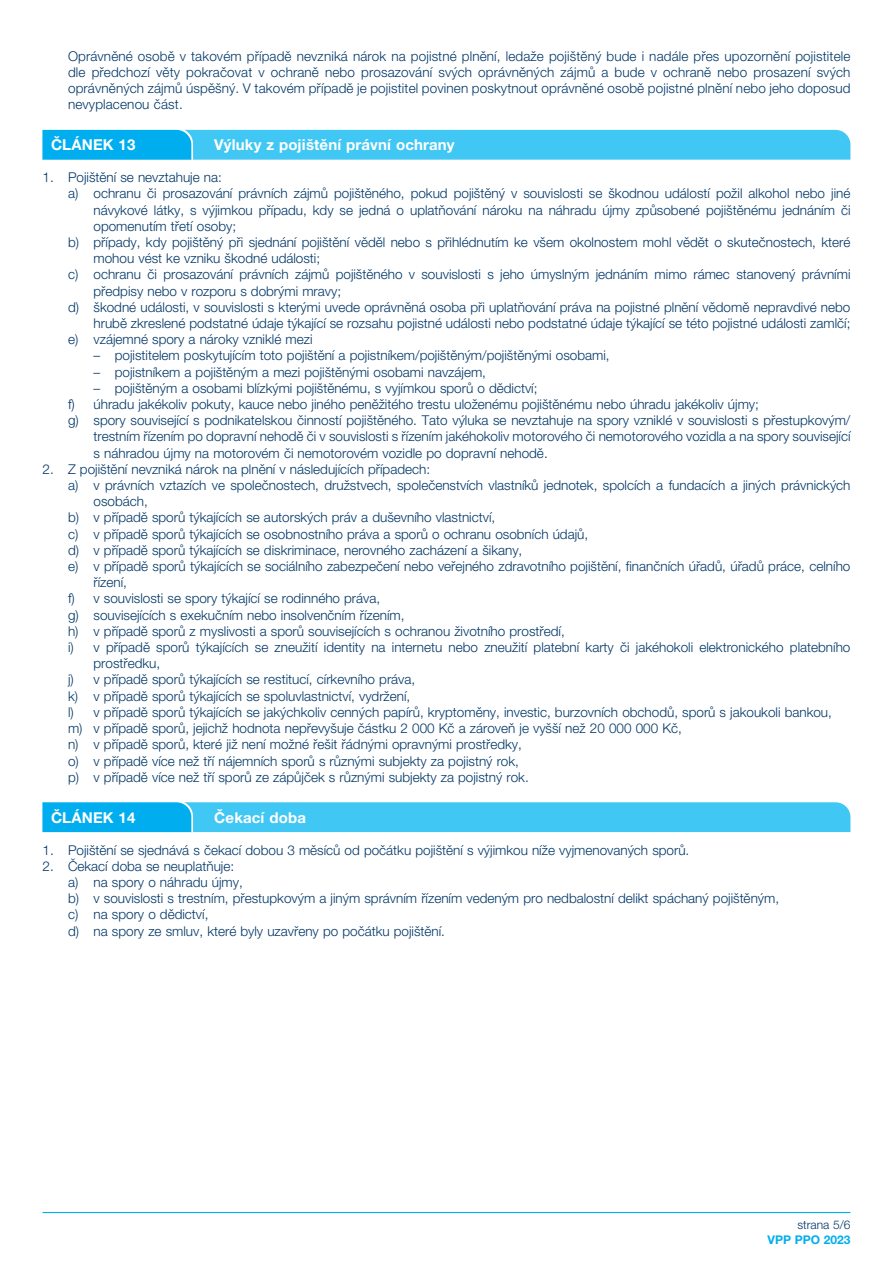
<style>
.page{position:relative;width:893px;height:1263px;background:#fff}
.page>*{position:absolute;margin:0;border:0;box-sizing:border-box;transform-origin:0 0}
.t1{font:700 15px "Helvetica Neue LT Pro";letter-spacing:.01em;color:#fff}
.t2{font:300 13.5px/16.2px "Helvetica Neue LT Pro";color:#003667;text-align:justify}
.t3{font:700 12px "Helvetica Neue LT Pro";color:#00aeef}
.t4{font:300 12px "Helvetica Neue LT Pro";color:#003667}
</style>
<div class="page">
<hr style="left:43px;top:1212px;width:807px;height:1px;background:#00aeef">
<svg style="left:43px;top:129px;width:807px;height:31px;background:#3cc4f3"></svg>
<svg style="left:43px;top:802px;width:807px;height:30px;background:#36c3f3"></svg>
<p class="t2" style="left:68px;top:47px;width:784px">Oprávněné osobě v takovém případě nevzniká nárok na pojistné plnění, ledaže pojištěný bude i nadále přes upozornění pojistitele dle předchozí věty pokračovat v ochraně nebo prosazování svých oprávněných zájmů a bude v ochraně nebo prosazení svých oprávněných zájmů úspěšný. V takovém případě je pojistitel povinen poskytnout oprávněné osobě pojistné plnění nebo jeho doposud nevyplacenou část.</p>
<p class="t1" style="left:51px;top:135px;width:86px">ČLÁNEK 13</p>
<p class="t1" style="left:214px;top:135px;width:242px">Výluky z pojištění právní ochrany</p>
<p class="t2" style="left:43px;top:169px;width:181px">1. Pojištění se nevztahuje na:</p>
<p class="t2" style="left:68px;top:185px;width:784px">a) ochranu či prosazování právních zájmů pojištěného, pokud pojištěný v souvislosti se škodnou událostí požil alkohol nebo jiné</p>
<p class="t2" style="left:94px;top:201px;width:758px">návykové látky, s výjimkou případu, kdy se jedná o uplatňování nároku na náhradu újmy způsobené pojištěnému jednáním či</p>
<p class="t2" style="left:94px;top:218px;width:144px">opomenutím třetí osoby;</p>
<p class="t2" style="left:68px;top:234px;width:784px">b) případy, kdy pojištěný při sjednání pojištění věděl nebo s přihlédnutím ke všem okolnostem mohl vědět o skutečnostech, které</p>
<p class="t2" style="left:94px;top:250px;width:228px">mohou vést ke vzniku škodné události;</p>
<p class="t2" style="left:68px;top:266px;width:784px">c) ochranu či prosazování právních zájmů pojištěného v souvislosti s jeho úmyslným jednáním mimo rámec stanovený právními</p>
<p class="t2" style="left:94px;top:282px;width:249px">předpisy nebo v rozporu s dobrými mravy;</p>
<p class="t2" style="left:68px;top:299px;width:784px">d) škodné události, v souvislosti s kterými uvede oprávněná osoba při uplatňování práva na pojistné plnění vědomě nepravdivé nebo</p>
<p class="t2" style="left:94px;top:315px;width:758px">hrubě zkreslené podstatné údaje týkající se rozsahu pojistné události nebo podstatné údaje týkající se této pojistné události zamlčí;</p>
<p class="t2" style="left:68px;top:331px;width:246px">e) vzájemné spory a nároky vzniklé mezi</p>
<p class="t2" style="left:94px;top:347px;width:517px">– pojistitelem poskytujícím toto pojištění a pojistníkem/pojištěným/pojištěnými osobami,</p>
<p class="t2" style="left:94px;top:363px;width:394px">– pojistníkem a pojištěným a mezi pojištěnými osobami navzájem,</p>
<p class="t2" style="left:94px;top:380px;width:445px">– pojištěným a osobami blízkými pojištěnému, s vyjímkou sporů o dědictví;</p>
<p class="t2" style="left:68px;top:396px;width:692px">f) úhradu jakékoliv pokuty, kauce nebo jiného peněžitého trestu uloženému pojištěnému nebo úhradu jakékoliv újmy;</p>
<p class="t2" style="left:68px;top:412px;width:784px">g) spory související s podnikatelskou činností pojištěného. Tato výluka se nevztahuje na spory vzniklé v souvislosti s přestupkovým/</p>
<p class="t2" style="left:94px;top:428px;width:758px">trestním řízením po dopravní nehodě či v souvislosti s řízením jakéhokoliv motorového či nemotorového vozidla a na spory související</p>
<p class="t2" style="left:94px;top:444px;width:453px">s náhradou újmy na motorovém či nemotorovém vozidle po dopravní nehodě.</p>
<p class="t2" style="left:43px;top:461px;width:389px">2. Z pojištění nevzniká nárok na plnění v následujících případech:</p>
<p class="t2" style="left:68px;top:477px;width:784px">a) v právních vztazích ve společnostech, družstvech, společenstvích vlastníků jednotek, spolcích a fundacích a jiných právnických</p>
<p class="t2" style="left:94px;top:493px;width:56px">osobách,</p>
<p class="t2" style="left:68px;top:509px;width:429px">b) v případě sporů týkajících se autorských práv a duševního vlastnictví,</p>
<p class="t2" style="left:68px;top:525px;width:522px">c) v případě sporů týkajících se osobnostního práva a sporů o ochranu osobních údajů,</p>
<p class="t2" style="left:68px;top:542px;width:456px">d) v případě sporů týkajících se diskriminace, nerovného zacházení a šikany,</p>
<p class="t2" style="left:68px;top:558px;width:784px">e) v případě sporů týkajících se sociálního zabezpečení nebo veřejného zdravotního pojištění, finančních úřadů, úřadů práce, celního</p>
<p class="t2" style="left:94px;top:574px;width:35px">řízení,</p>
<p class="t2" style="left:68px;top:590px;width:314px">f) v souvislosti se spory týkající se rodinného práva,</p>
<p class="t2" style="left:68px;top:606px;width:338px">g) souvisejících s exekučním nebo insolvenčním řízením,</p>
<p class="t2" style="left:68px;top:623px;width:498px">h) v případě sporů z myslivosti a sporů souvisejících s ochranou životního prostředí,</p>
<p class="t2" style="left:68px;top:639px;width:784px">i) v případě sporů týkajících se zneužití identity na internetu nebo zneužití platební karty či jakéhokoli elektronického platebního</p>
<p class="t2" style="left:94px;top:655px;width:68px">prostředku,</p>
<p class="t2" style="left:68px;top:671px;width:349px">j) v případě sporů týkajících se restitucí, církevního práva,</p>
<p class="t2" style="left:68px;top:687px;width:344px">k) v případě sporů týkajících se spoluvlastnictví, vydržení,</p>
<p class="t2" style="left:68px;top:704px;width:765px">l) v případě sporů týkajících se jakýchkoliv cenných papírů, kryptoměny, investic, burzovních obchodů, sporů s jakoukoli bankou,</p>
<p class="t2" style="left:68px;top:720px;width:615px">m) v případě sporů, jejichž hodnota nepřevyšuje částku 2 000 Kč a zároveň je vyšší než 20 000 000 Kč,</p>
<p class="t2" style="left:68px;top:736px;width:455px">n) v případě sporů, které již není možné řešit řádnými opravnými prostředky,</p>
<p class="t2" style="left:68px;top:752px;width:452px">o) v případě více než tří nájemních sporů s různými subjekty za pojistný rok,</p>
<p class="t2" style="left:68px;top:768px;width:460px">p) v případě více než tří sporů ze zápůjček s různými subjekty za pojistný rok.</p>
<p class="t1" style="left:51px;top:808px;width:86px">ČLÁNEK 14</p>
<p class="t1" style="left:214px;top:808px;width:93px">Čekací doba</p>
<p class="t2" style="left:43px;top:841px;width:646px">1. Pojištění se sjednává s čekací dobou 3 měsíců od počátku pojištění s výjimkou níže vyjmenovaných sporů.</p>
<p class="t2" style="left:68px;top:858px;width:713px;text-align:left;text-indent:-26px">2. Čekací doba se neuplatňuje:<br>a) na spory o náhradu újmy,<br>b) v souvislosti s trestním, přestupkovým a jiným správním řízením vedeným pro nedbalostní delikt spáchaný pojištěným, c) na spory o dědictví,<br>d) na spory ze smluv, které byly uzavřeny po počátku pojištění.</p>
<p class="t4" style="left:797px;top:1218px;width:55px">strana 5/6</p>
<p class="t3" style="left:767px;top:1232px;width:84px">VPP PPO 2023</p>
</div>
